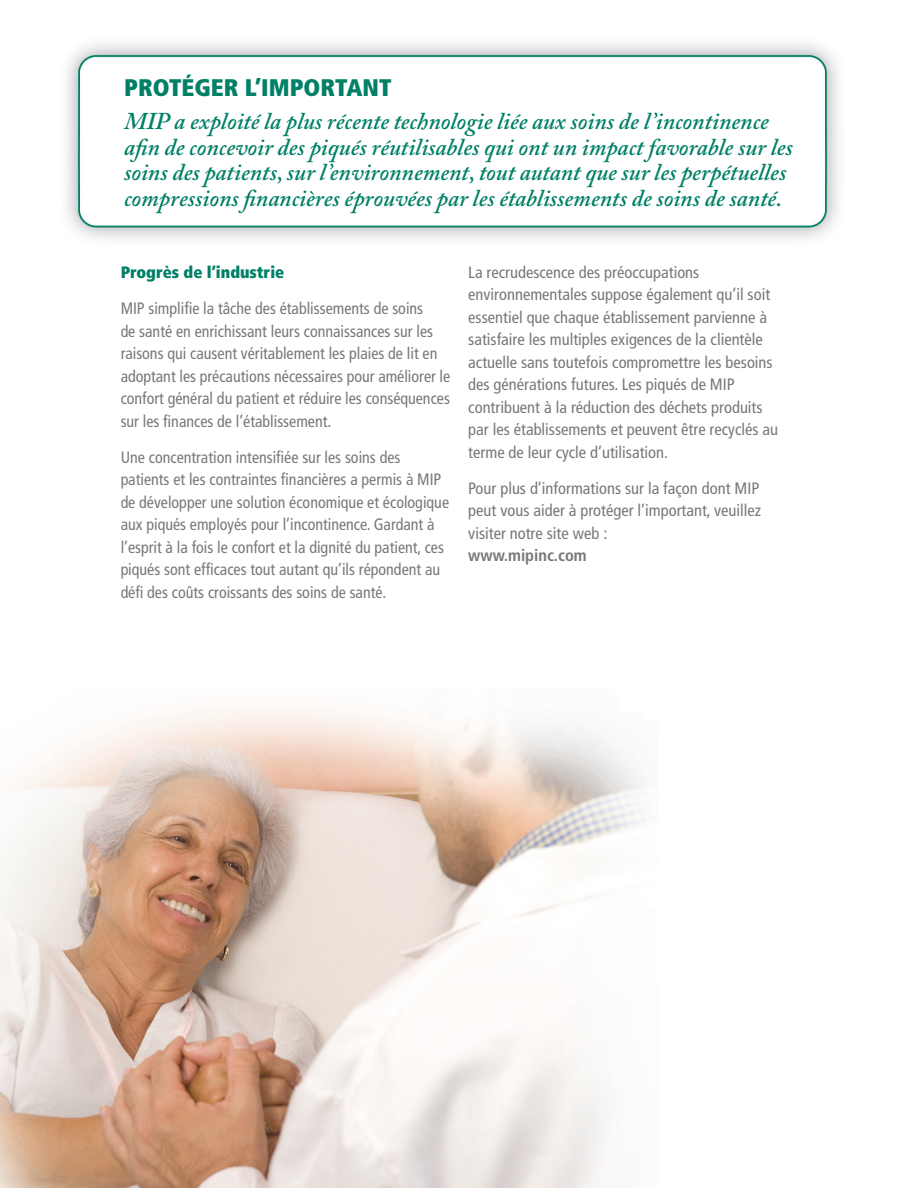
<style>
.page{position:relative;width:905px;height:1188px;background:#fff}
.page>*{position:absolute;margin:0;border:0;box-sizing:border-box;transform-origin:0 0}
.t1{font:italic 600 24px/25.5px "Adobe Caslon Pro";color:#008066}
.t2{font:900 condensed 24px "Frutiger";color:#008066}
.t3{font:condensed 16.5px/22.5px "Frutiger";color:#76787b}
.t4{font:900 condensed 16.5px "Frutiger";color:#008066}
.t5{font:700 condensed 16.5px "Frutiger";color:#76787b}
</style>
<div class="page">
<img style="left:0;top:43px;width:839px;height:1144px">
<h1 class="t2" style="left:124px;top:73px;width:269px">PROTÉGER L’IMPORTANT</h1>
<p class="t1" style="left:124px;top:108px;width:670px">MIP a exploité la plus récente technologie liée aux soins de l’incontinence afin de concevoir des piqués réutilisables qui ont un impact favorable sur les soins des patients, sur l’environnement, tout autant que sur les perpétuelles compressions financières éprouvées par les établissements de soins de santé.</p>
<p class="t4" style="left:121px;top:262px;width:165px">Progrès de l’industrie</p>
<p class="t3" style="left:121px;top:297px;width:331px">MIP simplifie la tâche des établissements de soins<br>de santé en enrichissant leurs connaissances sur les raisons qui causent véritablement les plaies de lit en adoptant les précautions nécessaires pour améliorer le confort général du patient et réduire les conséquences sur les finances de l’établissement.</p>
<p class="t3" style="left:121px;top:446px;width:330px">Une concentration intensifiée sur les soins des patients et les contraintes financières a permis à MIP de développer une solution économique et écologique aux piqués employés pour l’incontinence. Gardant à l’esprit à la fois le confort et la dignité du patient, ces piqués sont efficaces tout autant qu’ils répondent au défi des coûts croissants des soins de santé.</p>
<p class="t3" style="left:468px;top:261px;width:311px">La recrudescence des préoccupations environnementales suppose également qu’il soit essentiel que chaque établissement parvienne à satisfaire les multiples exigences de la clientèle actuelle sans toutefois compromettre les besoins des générations futures. Les piqués de MIP contribuent à la réduction des déchets produits par les établissements et peuvent être recyclés au terme de leur cycle d’utilisation.</p>
<p class="t3" style="left:468px;top:477px;width:294px">Pour plus d’informations sur la façon dont MIP peut vous aider à protéger l’important, veuillez visiter notre site web :</p>
<p class="t5" style="left:468px;top:545px;width:120px">www.mipinc.com</p>
</div>
